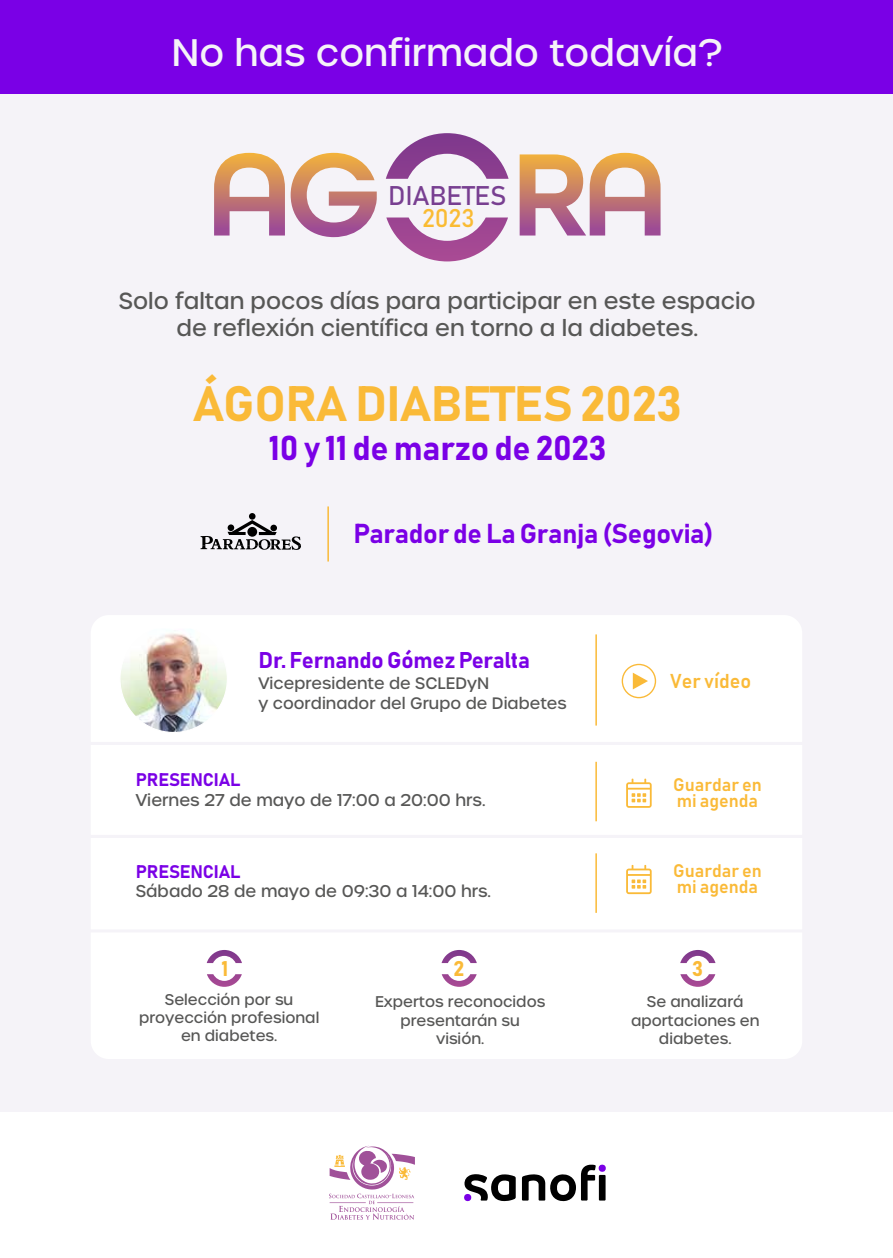
<style>
.page{position:relative;width:893px;height:1258px;background:#fff}
.page>*{position:absolute;margin:0;border:0;box-sizing:border-box;transform-origin:0 0}
.t1{font:49.05px "Bahnschrift";letter-spacing:-.01em;color:#faba38}
.t2{font:500 37.05px "Urbane";color:#f5f3f8}
.t3{font:33.9px "Bahnschrift";letter-spacing:-.01em;color:#7a00e6}
.t4{font:27px "Bahnschrift";letter-spacing:-.01em;color:#7a00e6}
.t5{font:26.7px "Bahnschrift";letter-spacing:-.01em;color:#783f91}
.t6{font:25.2px "Bahnschrift";color:#fabb33}
.t7{font:500 22.5px/27px "Urbane";color:#575756;text-align:center}
.t8{font:22.5px "Bahnschrift";letter-spacing:-.01em;color:#7a00e6}
.t9{font:21px "Bahnschrift";color:#faba38}
.t10{font:19.8px "Bahnschrift";color:#faba38}
.t11{font:18px/16.5px "Bahnschrift";color:#faba38}
.t12{font:18px "Bahnschrift";letter-spacing:-.01em;color:#7a00e6}
.t13{font:500 16.5px "Urbane";color:#575756}
.t14{font:500 16.05px/20.2px "Urbane";color:#575756}
.t15{font:500 15px/18px "Urbane";color:#575756;text-align:center}
</style>
<div class="page">
<div style="left:0;top:0;width:892px;height:1111px;background:#f5f3f8"></div>
<div style="left:91px;top:615px;width:711px;height:443px;background:#fff;border-radius:18px"></div>
<svg style="left:464px;top:1174px;width:52px;height:26px"></svg>
<svg style="left:522px;top:1164px;width:84px;height:36px"></svg>
<div style="left:249px;top:513px;width:7px;height:6px;background:#000;border-radius:50%"></div>
<svg style="left:200px;top:520px;width:101px;height:30px"></svg>
<hr style="left:327px;top:506px;width:2px;height:55px;background:#faba38">
<svg style="left:633px;top:672px;width:15px;height:17px"></svg>
<div style="left:622px;top:663px;width:34px;height:35px;border:1px solid #faba38;border-radius:50%"></div>
<svg style="left:626px;top:778px;width:26px;height:29px"></svg>
<svg style="left:626px;top:864px;width:26px;height:29px"></svg>
<img style="left:121px;top:629px;width:105px;height:102px">
<svg style="left:214px;top:153px;width:71px;height:82px"></svg>
<svg style="left:291px;top:153px;width:86px;height:84px"></svg>
<svg style="left:520px;top:153px;width:141px;height:82px"></svg>
<svg style="left:386px;top:133px;width:123px;height:46px"></svg>
<svg style="left:386px;top:217px;width:122px;height:44px"></svg>
<svg style="left:329px;top:1145px;width:86px;height:74px"></svg>
<div style="left:0;top:0;width:893px;height:94px;background:#7a00e6"></div>
<hr style="left:595px;top:634px;width:2px;height:91px;background:#faba38">
<hr style="left:595px;top:761px;width:2px;height:60px;background:#faba38">
<hr style="left:595px;top:853px;width:2px;height:59px;background:#faba38">
<hr style="left:86px;top:834px;width:745px;height:3px;background:#f5f3f8">
<hr style="left:86px;top:929px;width:745px;height:3px;background:#f5f3f8">
<hr style="left:86px;top:741px;width:745px;height:3px;background:#f5f3f8">
<svg style="left:207px;top:950px;width:35px;height:12px"></svg>
<svg style="left:207px;top:974px;width:35px;height:12px"></svg>
<svg style="left:442px;top:950px;width:35px;height:12px"></svg>
<svg style="left:442px;top:974px;width:35px;height:12px"></svg>
<svg style="left:680px;top:950px;width:35px;height:12px"></svg>
<svg style="left:680px;top:974px;width:35px;height:12px"></svg>
<h2 class="t2" style="left:171px;top:29px;width:552px">No has confirmado todavía?</h2>
<h3 class="t5" style="left:388px;top:179px;width:120px">DIABETES</h3>
<h3 class="t6" style="left:422px;top:202px;width:54px">2023</h3>
<h3 class="t7" style="left:119px;top:287px;width:638px">Solo faltan pocos días para participar en este espacio de reflexión científica en torno a la diabetes.</h3>
<h1 class="t1" style="left:193px;top:373px;width:491px">ÁGORA DIABETES 2023</h1>
<h3 class="t3" style="left:269px;top:426px;width:339px">10 y 11 de marzo de 2023</h3>
<h3 class="t4" style="left:354px;top:516px;width:361px">Parador de La Granja (Segovia)</h3>
<h3 class="t8" style="left:259px;top:646px;width:273px">Dr. Fernando Gómez Peralta</h3>
<p class="t14" style="left:259px;top:672px;width:310px">Vicepresidente de SCLEDyN<br>y coordinador del Grupo de Diabetes</p>
<p class="t12" style="left:136px;top:768px;width:106px">PRESENCIAL</p>
<p class="t13" style="left:136px;top:789px;width:351px">Viernes 27 de mayo de 17:00 a 20:00 hrs.</p>
<p class="t12" style="left:136px;top:859px;width:106px">PRESENCIAL</p>
<p class="t13" style="left:136px;top:880px;width:357px">Sábado 28 de mayo de 09:30 a 14:00 hrs.</p>
<h3 class="t10" style="left:670px;top:668px;width:83px">Ver vídeo</h3>
<p class="t11" style="left:673px;top:775px;width:90px">Guardar en mi agenda</p>
<p class="t11" style="left:673px;top:861px;width:90px">Guardar en mi agenda</p>
<h3 class="t9" style="left:222px;top:954px;width:8px">1</h3>
<h3 class="t9" style="left:453px;top:954px;width:12px">2</h3>
<h3 class="t9" style="left:692px;top:954px;width:13px">3</h3>
<p class="t15" style="left:139px;top:990px;width:182px">Selección por su proyección profesional en diabetes.</p>
<p class="t15" style="left:375px;top:992px;width:172px">Expertos reconocidos presentarán su visión.</p>
<p class="t15" style="left:631px;top:992px;width:130px">Se analizará aportaciones en diabetes.</p>
</div>
